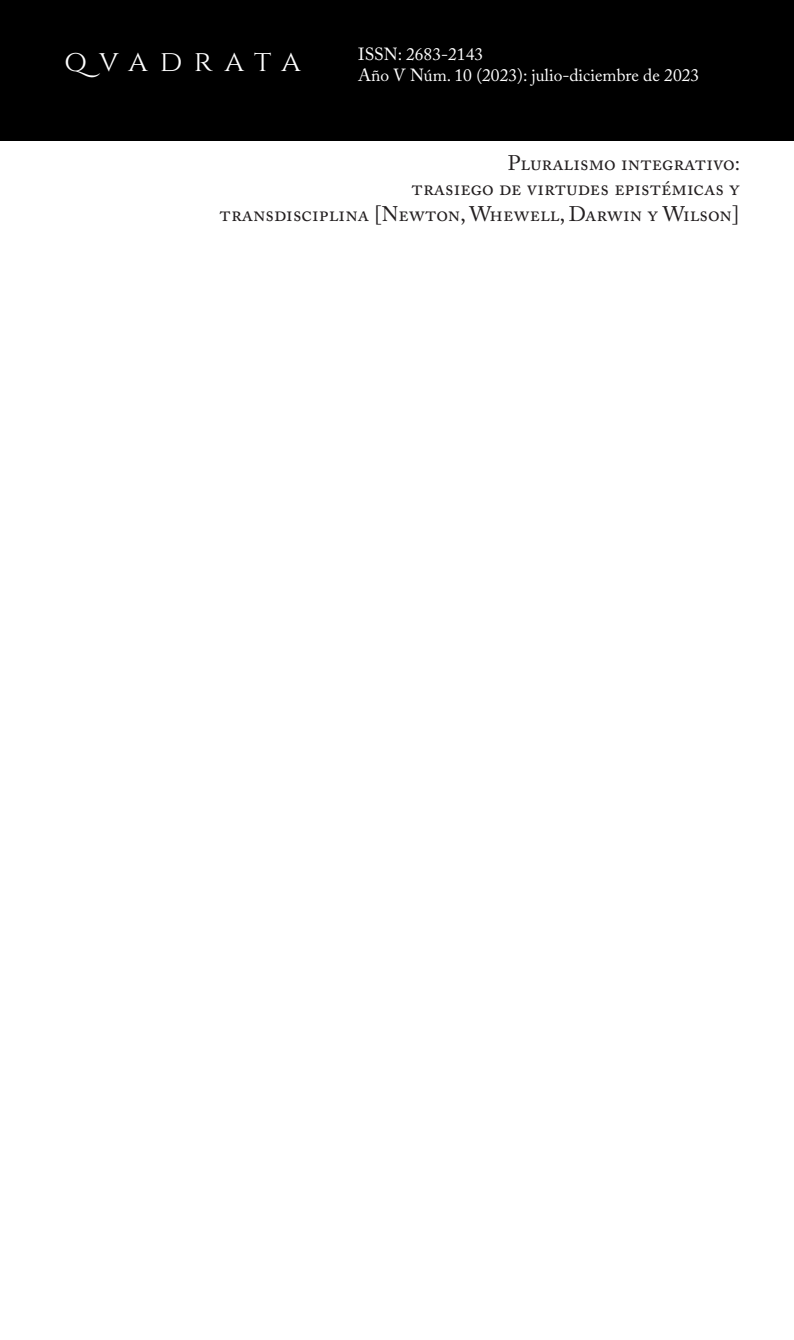
<style>
.page{position:relative;width:794px;height:1340px;background:#fff}
.page>*{position:absolute;margin:0;border:0;box-sizing:border-box;transform-origin:0 0}
.t1{font:29.75px "Cinzel";letter-spacing:.38em;color:#fff}
.t2{font:21px/25.2px "Adobe Caslon Pro";color:#231f20;text-align:right}
.t3{font:17.5px/21px "Adobe Caslon Pro";color:#fff}
</style>
<div class="page">
<div style="left:0;top:0;width:794px;height:141px;background:#000"></div>
<h1 class="t1" style="left:65px;top:44px;width:238px">QVADRATA</h1>
<p class="t3" style="left:358px;top:44px;width:342px">ISSN: 2683-2143<br>Año V Núm. 10 (2023): julio-diciembre de 2023</p>
<p class="t2" style="left:220px;top:150px;width:522px">Pluralismo integrativo:<br>trasiego de virtudes epistémicas y<br>transdisciplina [Newton, Whewell, Darwin y Wilson]</p>
</div>
